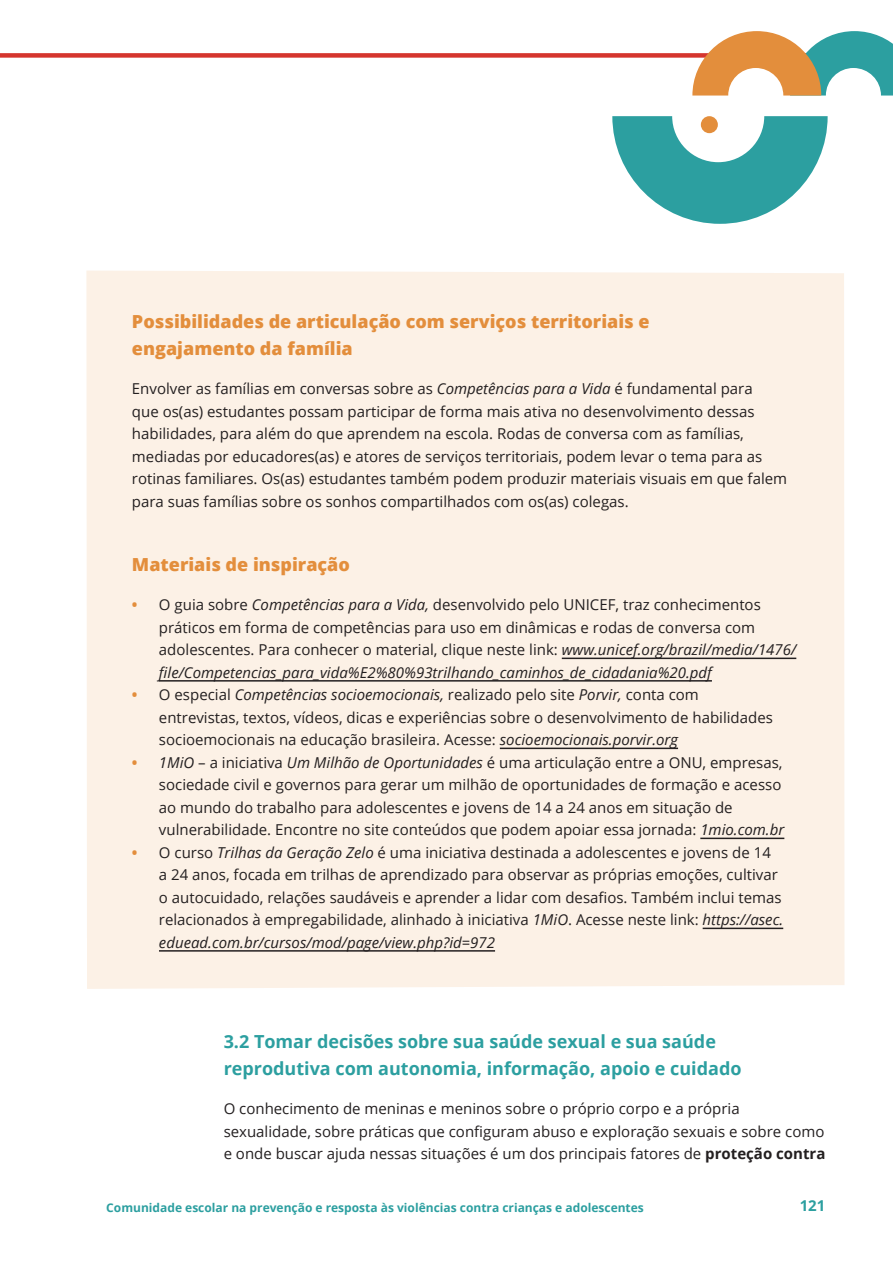
<style>
.page{position:relative;width:893px;height:1263px;background:#fff}
.page>*{position:absolute;margin:0;border:0;box-sizing:border-box;transform-origin:0 0}
.t1{font:800 18px/27px "Open Sans";color:#e38e3c}
.t2{font:700 18px/27px "Open Sans";color:#2c9fa0}
.t3{font:15px/22.5px "Open Sans";color:#231f20}
.t4{font:700 15px "Open Sans";color:#2c9fa0}
.t5{font:700 12px "Open Sans";color:#2c9fa0}
.s1{font-style:italic}
.s2{font-weight:700;color:#e38e3c}
.s3{font-weight:700}
</style>
<div class="page">
<div style="left:0;top:53px;width:893px;height:5px;background:#d5352e"></div>
<svg style="left:612px;top:116px;width:216px;height:108px"></svg>
<svg style="left:692px;top:31px;width:201px;height:65px"></svg>
<div style="left:701px;top:116px;width:17px;height:17px;background:#e38e3c;border-radius:50%"></div>
<div style="left:86px;top:271px;width:758px;height:718px;background:#fcf1e6"></div>
<hr style="left:562px;top:658px;width:234px;height:1px;background:#231f20">
<hr style="left:159px;top:680px;width:553px;height:2px;background:#231f20">
<hr style="left:500px;top:748px;width:178px;height:1px;background:#231f20">
<hr style="left:700px;top:838px;width:84px;height:1px;background:#231f20">
<hr style="left:703px;top:928px;width:80px;height:1px;background:#231f20">
<hr style="left:159px;top:950px;width:336px;height:2px;background:#231f20">
<p class="t1" style="left:132px;top:307px;width:519px">Possibilidades de articulação com serviços territoriais e engajamento da família</p>
<p class="t3" style="left:132px;top:377px;width:657px">Envolver as famílias em conversas sobre as <span class="s1">Competências para a Vida</span> é fundamental para<br>que os(as) estudantes possam participar de forma mais ativa no desenvolvimento dessas habilidades, para além do que aprendem na escola. Rodas de conversa com as famílias, mediadas por educadores(as) e atores de serviços territoriais, podem levar o tema para as rotinas familiares. Os(as) estudantes também podem produzir materiais visuais em que falem para suas famílias sobre os sonhos compartilhados com os(as) colegas.</p>
<p class="t1" style="left:132px;top:550px;width:219px">Materiais de inspiração</p>
<p class="t3" style="left:159px;top:593px;width:639px;text-indent:-27px"><span class="s2">•</span> O guia sobre <span class="s1">Competências para a Vida,</span> desenvolvido pelo UNICEF, traz conhecimentos práticos em forma de competências para uso em dinâmicas e rodas de conversa com adolescentes. Para conhecer o material, clique neste link: <span class="s1">www.unicef.org/brazil/media/1476/ file/Competencias_para_vida%E2%80%93trilhando_caminhos_de_cidadania%20.pdf</span></p>
<p class="t3" style="left:159px;top:683px;width:615px;text-indent:-27px"><span class="s2">•</span> O especial <span class="s1">Competências socioemocionais,</span> realizado pelo site <span class="s1">Porvir,</span> conta com entrevistas, textos, vídeos, dicas e experiências sobre o desenvolvimento de habilidades socioemocionais na educação brasileira. Acesse: <span class="s1">socioemocionais.porvir.org</span></p>
<p class="t3" style="left:159px;top:751px;width:627px;text-indent:-27px"><span class="s2">•</span> <span class="s1">1MiO</span> – a iniciativa <span class="s1">Um Milhão de Oportunidades</span> é uma articulação entre a ONU, empresas, sociedade civil e governos para gerar um milhão de oportunidades de formação e acesso ao mundo do trabalho para adolescentes e jovens de 14 a 24 anos em situação de vulnerabilidade. Encontre no site conteúdos que podem apoiar essa jornada: <span class="s1">1mio.com.br</span></p>
<p class="t3" style="left:159px;top:841px;width:626px;text-indent:-27px"><span class="s2">•</span> O curso <span class="s1">Trilhas da Geração Zelo</span> é uma iniciativa destinada a adolescentes e jovens de 14<br>a 24 anos, focada em trilhas de aprendizado para observar as próprias emoções, cultivar o autocuidado, relações saudáveis e aprender a lidar com desafios. Também inclui temas relacionados à empregabilidade, alinhado à iniciativa <span class="s1">1MiO</span>. Acesse neste link: <span class="s1">https://asec. eduead.com.br/cursos/mod/page/view.php?id=972</span></p>
<p class="t2" style="left:224px;top:1027px;width:519px">3.2 Tomar decisões sobre sua saúde sexual e sua saúde reprodutiva com autonomia, informação, apoio e cuidado</p>
<p class="t3" style="left:224px;top:1097px;width:603px">O conhecimento de meninas e meninos sobre o próprio corpo e a própria sexualidade, sobre práticas que configuram abuso e exploração sexuais e sobre como e onde buscar ajuda nessas situações é um dos principais fatores de <span class="s3">proteção contra</span></p>
<p class="t5" style="left:106px;top:1199px;width:539px">Comunidade escolar na prevenção e resposta às violências contra crianças e adolescentes</p>
<p class="t4" style="left:800px;top:1195px;width:27px">121</p>
</div>
